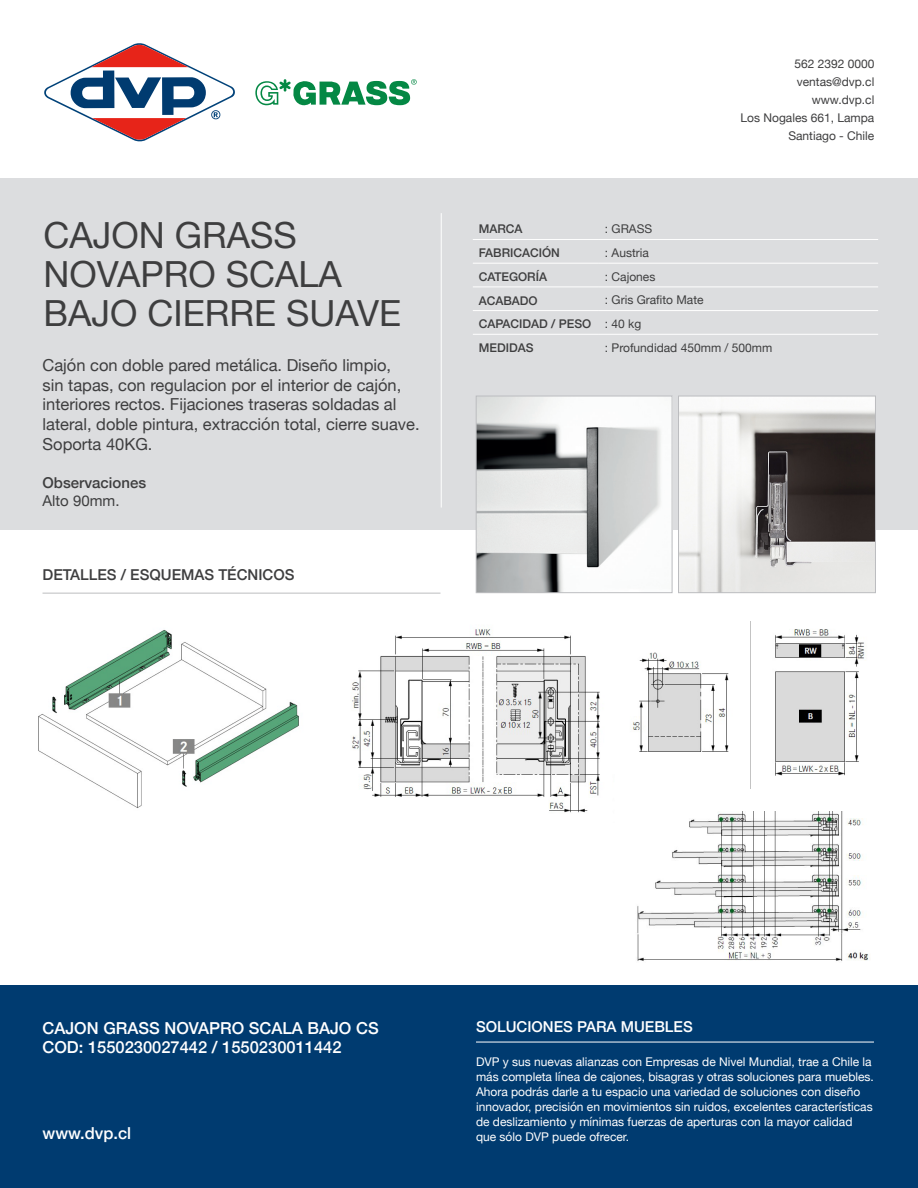
<style>
.page{position:relative;width:918px;height:1188px;background:#fff}
.page>*{position:absolute;margin:0;border:0;box-sizing:border-box;transform-origin:0 0}
.t1{font:36px/39px "Helvetica Neue";color:#3e3e3f}
.t2{font:16.5px/19.8px "Helvetica Neue";color:#3e3e3f}
.t3{font:500 16.5px "Helvetica Neue";color:#fff}
.t4{font:500 15px "Helvetica Neue";color:#3e3e3f}
.t5{font:500 15px "Helvetica Neue";color:#fff}
.t6{font:15px "Helvetica Neue";color:#3e3e3f}
.t7{font:12px/15px "Helvetica Neue";color:#fff}
.t8{font:12px "Helvetica Neue";color:#3e3e3f}
.t9{font:500 12px "Helvetica Neue";color:#3e3e3f}
</style>
<div class="page">
<div style="left:0;top:179px;width:918px;height:351px;background:#dcdddf"></div>
<div style="left:0;top:986px;width:918px;height:202px;background:#003b70"></div>
<svg style="left:44px;top:43px;width:191px;height:99px"></svg>
<img style="left:478px;top:398px;width:192px;height:193px">
<div style="left:476px;top:396px;width:196px;height:197px;border:1px solid #bcbdc0"></div>
<hr style="left:441px;top:213px;width:1px;height:295px;background:#fff">
<hr style="left:473px;top:239px;width:126px;height:1px;background:#fff">
<hr style="left:599px;top:239px;width:279px;height:1px;background:#fff">
<hr style="left:473px;top:263px;width:126px;height:1px;background:#fff">
<hr style="left:599px;top:263px;width:279px;height:1px;background:#fff">
<hr style="left:473px;top:287px;width:126px;height:1px;background:#fff">
<hr style="left:599px;top:287px;width:279px;height:1px;background:#fff">
<hr style="left:473px;top:310px;width:126px;height:1px;background:#fff">
<hr style="left:599px;top:310px;width:279px;height:1px;background:#fff">
<hr style="left:473px;top:334px;width:126px;height:1px;background:#fff">
<hr style="left:599px;top:334px;width:279px;height:1px;background:#fff">
<img style="left:680px;top:398px;width:194px;height:193px">
<div style="left:678px;top:396px;width:198px;height:197px;border:1px solid #bcbdc0"></div>
<hr style="left:43px;top:593px;width:397px;height:1px;background:#bcbdc0">
<hr style="left:476px;top:1042px;width:398px;height:1px;background:#fff">
<svg style="left:255px;top:79px;width:162px;height:26px"></svg>
<img style="left:38px;top:630px;width:261px;height:178px">
<img style="left:351px;top:629px;width:249px;height:184px">
<img style="left:637px;top:811px;width:232px;height:150px">
<img style="left:630px;top:622px;width:235px;height:167px">
<p class="t1" style="left:43px;top:218px;width:359px">CAJON GRASS<br>NOVAPRO SCALA<br>BAJO CIERRE SUAVE</p>
<p class="t2" style="left:43px;top:356px;width:379px">Cajón con doble pared metálica. Diseño limpio,<br>sin tapas, con regulacion por el interior de cajón, interiores rectos. Fijaciones traseras soldadas al lateral, doble pintura, extracción total, cierre suave.<br>Soporta 40KG.</p>
<p class="t4" style="left:43px;top:470px;width:105px">Observaciones</p>
<p class="t6" style="left:43px;top:489px;width:78px">Alto 90mm.</p>
<p class="t4" style="left:43px;top:563px;width:254px">DETALLES / ESQUEMAS TÉCNICOS</p>
<p class="t8" style="left:794px;top:55px;width:82px">562 2392 0000</p>
<p class="t8" style="left:797px;top:73px;width:79px">ventas@dvp.cl</p>
<p class="t8" style="left:812px;top:91px;width:64px">www.dvp.cl</p>
<p class="t8" style="left:741px;top:109px;width:135px">Los Nogales 661, Lampa</p>
<p class="t8" style="left:788px;top:127px;width:88px">Santiago - Chile</p>
<p class="t9" style="left:479px;top:220px;width:45px">MARCA</p>
<p class="t8" style="left:605px;top:220px;width:49px">: GRASS</p>
<p class="t9" style="left:479px;top:243px;width:83px">FABRICACIÓN</p>
<p class="t8" style="left:605px;top:244px;width:46px">: Austria</p>
<p class="t9" style="left:479px;top:267px;width:70px">CATEGORÍA</p>
<p class="t8" style="left:605px;top:268px;width:52px">: Cajones</p>
<p class="t9" style="left:479px;top:291px;width:60px">ACABADO</p>
<p class="t8" style="left:605px;top:291px;width:100px">: Gris Grafito Mate</p>
<p class="t9" style="left:479px;top:314px;width:114px">CAPACIDAD / PESO</p>
<p class="t8" style="left:605px;top:315px;width:38px">: 40 kg</p>
<p class="t9" style="left:479px;top:338px;width:56px">MEDIDAS</p>
<p class="t8" style="left:605px;top:339px;width:169px">: Profundidad 450mm / 500mm</p>
<p class="t3" style="left:43px;top:1014px;width:338px">CAJON GRASS NOVAPRO SCALA BAJO CS</p>
<p class="t5" style="left:476px;top:1015px;width:218px">SOLUCIONES PARA MUEBLES</p>
<p class="t3" style="left:43px;top:1034px;width:301px">COD: 1550230027442 / 1550230011442</p>
<p class="t3" style="left:43px;top:1120px;width:90px">www.dvp.cl</p>
<p class="t7" style="left:476px;top:1055px;width:399px">DVP y sus nuevas alianzas con Empresas de Nivel Mundial, trae a Chile la más completa línea de cajones, bisagras y otras soluciones para muebles.<br>Ahora podrás darle a tu espacio una variedad de soluciones con diseño innovador, precisión en movimientos sin ruidos, excelentes características de deslizamiento y mínimas fuerzas de aperturas con la mayor calidad que sólo DVP puede ofrecer.</p>
</div>
